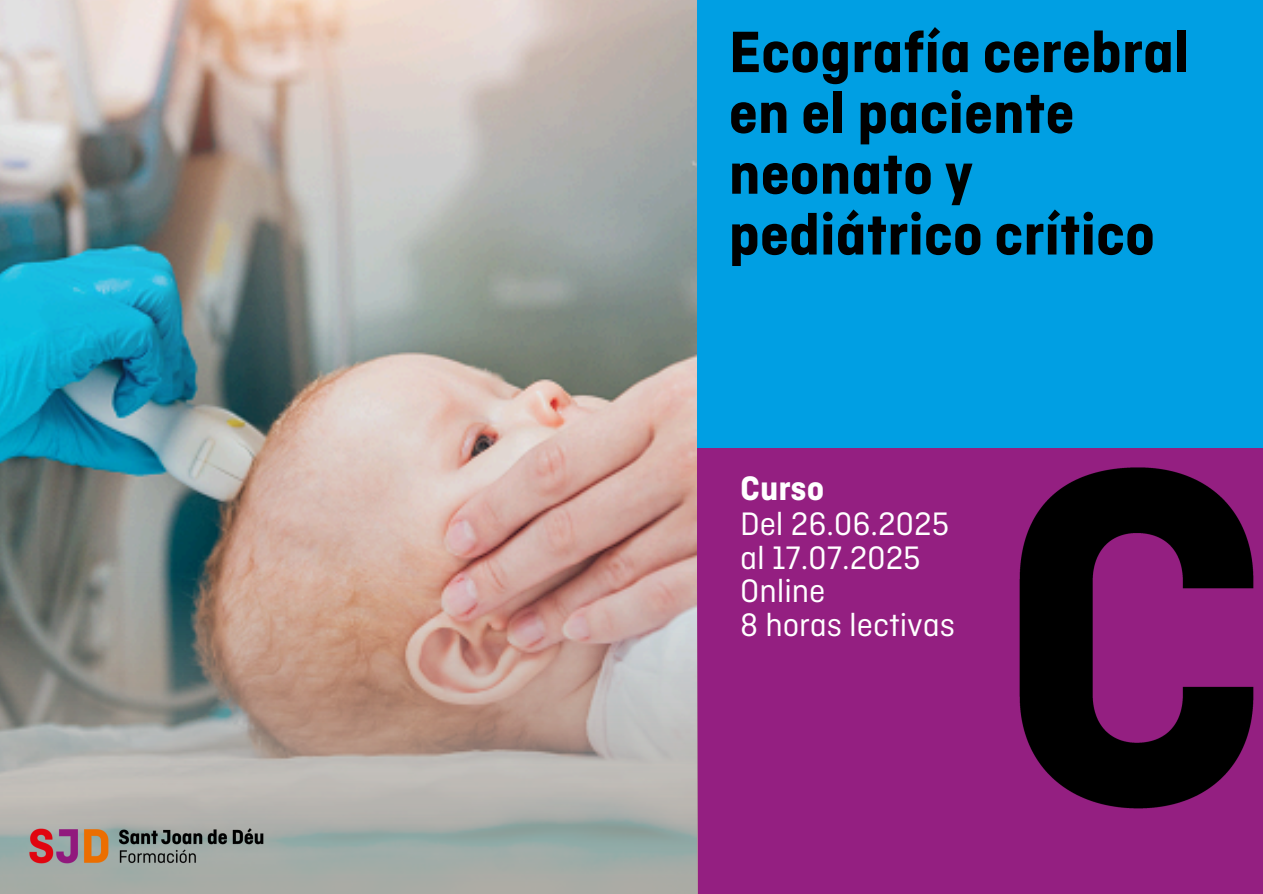
<style>
.page{position:relative;width:1263px;height:894px;background:#fff}
.page>*{position:absolute;margin:0;border:0;box-sizing:border-box;transform-origin:0 0}
.t1{font:700 61.35px/60.8px "Ciutadella";color:#000}
.t2{font:700 35.7px "Ciutadella";color:#fff}
.t3{font:34.2px "Ciutadella";color:#fff}
</style>
<div class="page">
<div style="left:697px;top:0;width:566px;height:452px;background:#009fe3"></div>
<div style="left:697px;top:448px;width:566px;height:445px;background:#941f81"></div>
<img style="left:1019px;top:467px;width:235px;height:342px">
<img style="left:0;top:2px;width:697px;height:286px">
<img style="left:0;top:288px;width:697px;height:605px">
<img style="left:24px;top:821px;width:247px;height:57px">
<p class="t1" style="left:729px;top:26px;width:462px">Ecografía cerebral en el paciente neonato y pediátrico crítico</p>
<h1 class="t2" style="left:740px;top:469px;width:85px">Curso</h1>
<p class="t3" style="left:740px;top:505px;width:211px">Del 26.06.2025</p>
<p class="t3" style="left:740px;top:539px;width:182px">al 17.07.2025</p>
<p class="t3" style="left:740px;top:573px;width:87px">Online</p>
<p class="t3" style="left:740px;top:607px;width:216px">8 horas lectivas</p>
</div>
